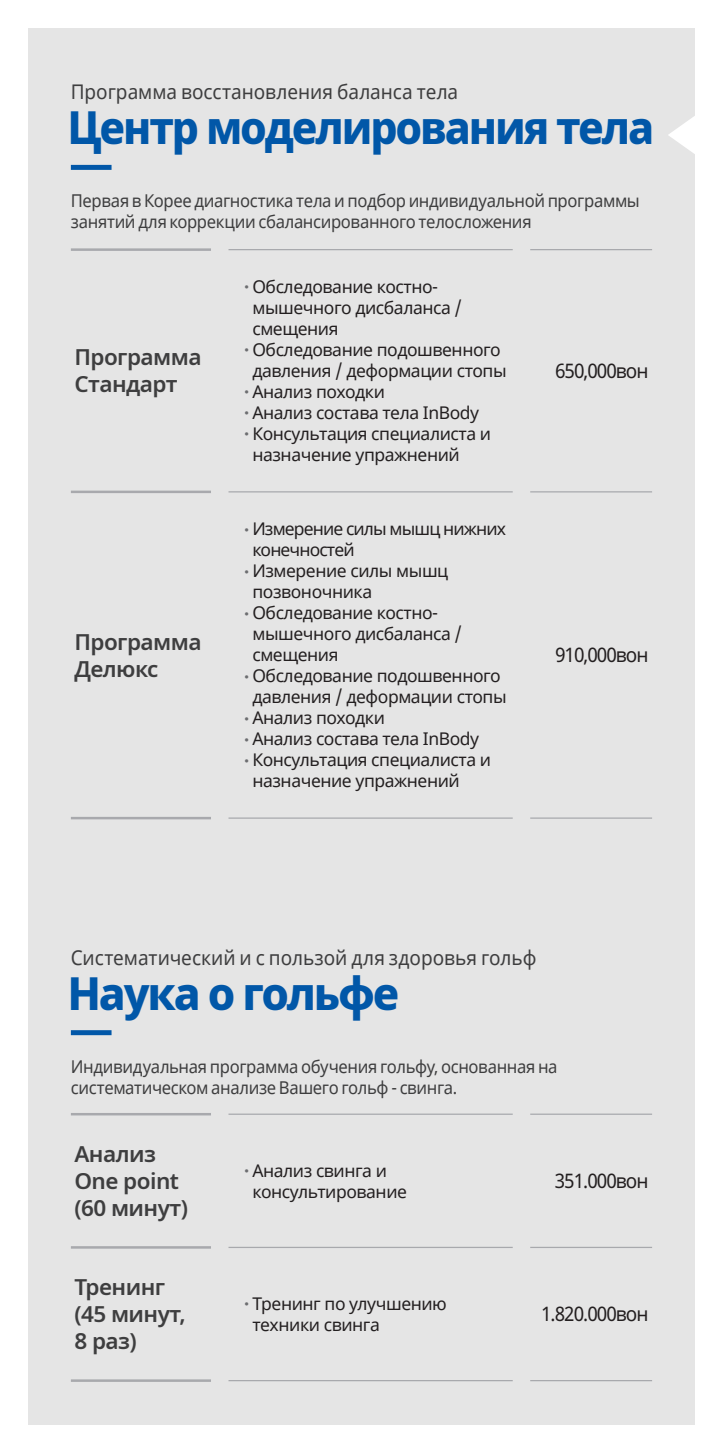
<style>
.page{position:relative;width:723px;height:1453px;background:#fff}
.page>*{position:absolute;margin:0;border:0;box-sizing:border-box;transform-origin:0 0}
.t1{font:800 45.5px "Noto Sans";letter-spacing:-.05em;color:#0157a8;scale:.94 1}
.t2{font:800 45.5px "Noto Sans";letter-spacing:-.05em;color:#0157a8}
.t3{font:600 22.5px/27px "Noto Sans";letter-spacing:-.025em;color:#3e3e3f}
.t4{font:20.25px "Noto Sans";color:#3e3e3f;scale:.94 1}
.t5{font:20px "Noto Sans";letter-spacing:-.05em;color:#231f20;scale:.95 1}
.t6{font:17.75px/21px "Noto Sans";letter-spacing:-.02em;color:#3e3e3f;scale:.94 1}
.t7{font:17.5px/21px "Noto Sans";letter-spacing:-.025em;color:#231f20}
.t8{font:17.5px/21px "Noto Sans";letter-spacing:-.05em;color:#231f20}
</style>
<div class="page">
<div style="left:28px;top:28px;width:666px;height:1396px;background:#e5e5e5"></div>
<svg style="left:668px;top:115px;width:27px;height:40px"></svg>
<div style="left:71px;top:165px;width:41px;height:5px;background:#0157a8"></div>
<hr style="left:220px;top:249px;width:303px;height:1px;background:#a8a9ad">
<hr style="left:523px;top:249px;width:129px;height:1px;background:#a8a9ad">
<hr style="left:220px;top:491px;width:303px;height:1px;background:#a8a9ad">
<hr style="left:523px;top:491px;width:129px;height:1px;background:#a8a9ad">
<hr style="left:220px;top:817px;width:303px;height:2px;background:#a8a9ad">
<hr style="left:523px;top:817px;width:129px;height:2px;background:#a8a9ad">
<hr style="left:71px;top:248px;width:149px;height:3px;background:#a8a9ad">
<hr style="left:71px;top:491px;width:149px;height:2px;background:#a8a9ad">
<hr style="left:71px;top:817px;width:149px;height:2px;background:#a8a9ad">
<div style="left:211px;top:236px;width:17px;height:597px;background:#e5e5e5"></div>
<div style="left:513px;top:238px;width:17px;height:593px;background:#e5e5e5"></div>
<div style="left:71px;top:1030px;width:41px;height:5px;background:#0157a8"></div>
<hr style="left:220px;top:1113px;width:303px;height:2px;background:#a8a9ad">
<hr style="left:523px;top:1113px;width:129px;height:2px;background:#a8a9ad">
<hr style="left:220px;top:1247px;width:303px;height:1px;background:#a8a9ad">
<hr style="left:523px;top:1247px;width:129px;height:1px;background:#a8a9ad">
<hr style="left:220px;top:1380px;width:303px;height:1px;background:#a8a9ad">
<hr style="left:523px;top:1380px;width:129px;height:1px;background:#a8a9ad">
<hr style="left:71px;top:1113px;width:149px;height:2px;background:#a8a9ad">
<hr style="left:71px;top:1246px;width:149px;height:2px;background:#a8a9ad">
<hr style="left:71px;top:1379px;width:149px;height:3px;background:#a8a9ad">
<div style="left:211px;top:1102px;width:17px;height:300px;background:#e5e5e5"></div>
<div style="left:513px;top:1103px;width:17px;height:298px;background:#e5e5e5"></div>
<p class="t4" style="left:71px;top:78px;width:413px">Программа восстановления баланса тела</p>
<p class="t1" style="left:67px;top:95px;width:626px">Центр моделирования тела</p>
<p class="t6" style="left:71px;top:191px;width:607px">Первая в Корее диагностика тела и подбор индивидуальной программы</p>
<p class="t6" style="left:71px;top:212px;width:492px">занятий для коррекции сбалансированного телосложения</p>
<p class="t3" style="left:74px;top:344px;width:129px">Программа<br>Стандарт</p>
<p class="t3" style="left:74px;top:628px;width:129px">Программа<br>Делюкс</p>
<p class="t7" style="left:252px;top:277px;width:211px;text-indent:-8px"><sup>●</sup> Обследование костно&shy;мышечного дисбаланса / смещения</p>
<p class="t7" style="left:244px;top:340px;width:264px;text-align:center"><sup>●</sup> Обследование подошвенного давления / деформации стопы</p>
<p class="t7" style="left:244px;top:382px;width:142px"><sup>●</sup> Анализ походки</p>
<p class="t7" style="left:244px;top:403px;width:236px"><sup>●</sup> Анализ состава тела InBody</p>
<p class="t7" style="left:252px;top:424px;width:240px;text-indent:-8px"><sup>●</sup> Консультация специалиста и назначение упражнений</p>
<p class="t8" style="left:252px;top:519px;width:255px;text-indent:-8px"><sup>●</sup> Измерение силы мышц нижних конечностей</p>
<p class="t7" style="left:252px;top:561px;width:197px;text-indent:-8px"><sup>●</sup> Измерение силы мышц позвоночника</p>
<p class="t7" style="left:252px;top:603px;width:211px;text-indent:-8px"><sup>●</sup> Обследование костно&shy;мышечного дисбаланса / смещения</p>
<p class="t7" style="left:244px;top:666px;width:264px;text-align:center"><sup>●</sup> Обследование подошвенного давления / деформации стопы</p>
<p class="t7" style="left:244px;top:708px;width:142px"><sup>●</sup> Анализ походки</p>
<p class="t7" style="left:244px;top:729px;width:236px"><sup>●</sup> Анализ состава тела InBody</p>
<p class="t7" style="left:252px;top:750px;width:240px;text-indent:-8px"><sup>●</sup> Консультация специалиста и назначение упражнений</p>
<p class="t5" style="left:555px;top:357px;width:100px">650,000вон</p>
<p class="t5" style="left:555px;top:641px;width:100px">910,000вон</p>
<p class="t4" style="left:71px;top:943px;width:497px">Систематический и с пользой для здоровья гольф</p>
<p class="t2" style="left:67px;top:960px;width:334px">Наука о гольфе</p>
<p class="t6" style="left:71px;top:1056px;width:519px">Индивидуальная программа обучения гольфу, основанная на систематическом анализе Вашего гольф - свинга.</p>
<p class="t3" style="left:74px;top:1141px;width:83px">Анализ</p>
<p class="t3" style="left:74px;top:1168px;width:106px">One point</p>
<p class="t3" style="left:74px;top:1195px;width:115px">(60 минут)</p>
<p class="t3" style="left:74px;top:1274px;width:92px">Тренинг</p>
<p class="t3" style="left:74px;top:1301px;width:113px">(45 минут,</p>
<p class="t3" style="left:74px;top:1328px;width:64px">8 раз)</p>
<p class="t7" style="left:252px;top:1160px;width:156px;text-indent:-8px"><sup>●</sup> Анализ свинга и консультирование</p>
<p class="t5" style="left:555px;top:1167px;width:100px">351.000вон</p>
<p class="t7" style="left:252px;top:1293px;width:196px;text-indent:-8px"><sup>●</sup> Тренинг по улучшению техники свинга</p>
<p class="t5" style="left:541px;top:1300px;width:115px">1.820.000вон</p>
</div>
